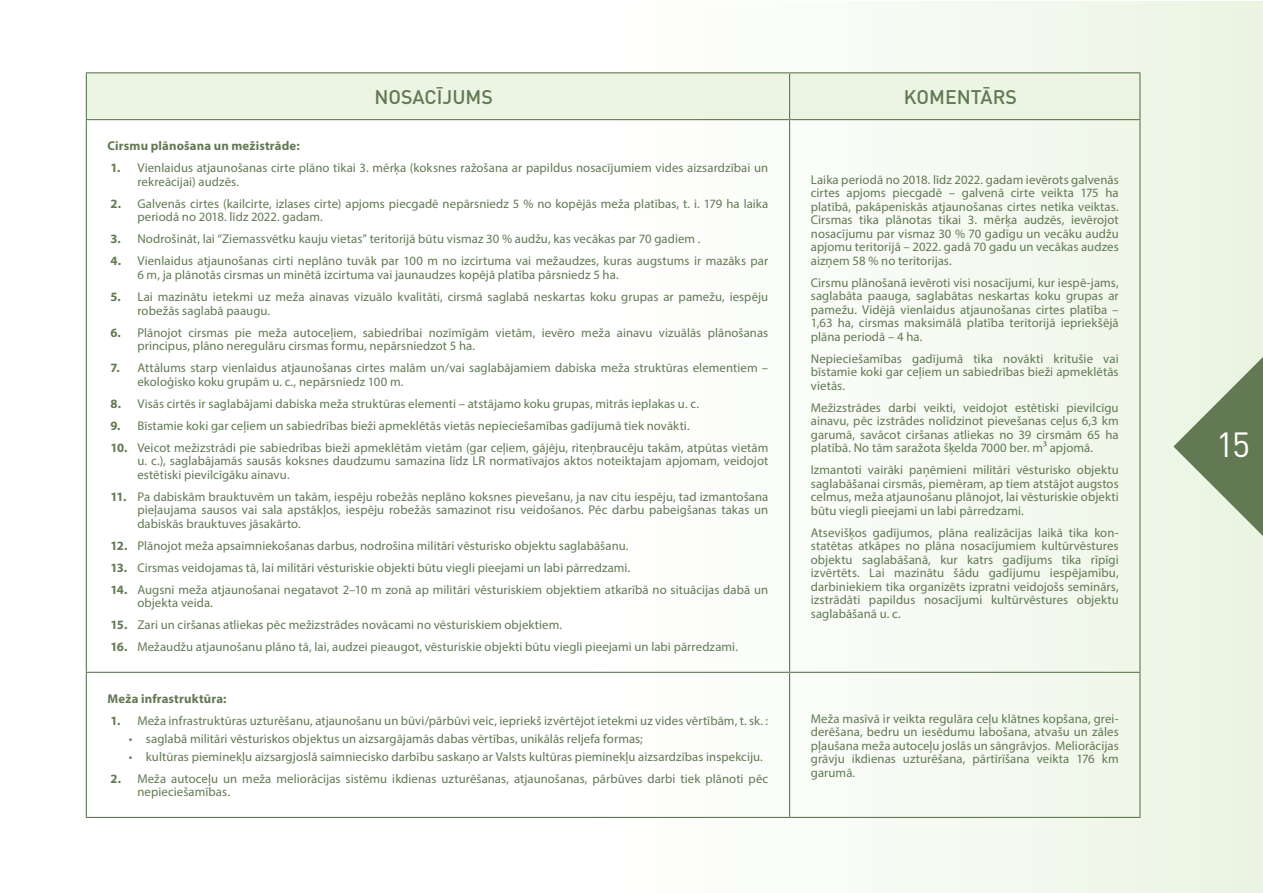
<style>
.page{position:relative;width:1263px;height:893px;background:#fff}
.page>*{position:absolute;margin:0;border:0;box-sizing:border-box;transform-origin:0 0}
.t1{font:34.5px "DIN Pro";color:#fff}
.t2{font:500 19.5px "DIN Pro";color:#627954}
.t3{font:12.75px/13.5px "Myriad Pro";letter-spacing:.005em;color:#627954;text-align:justify}
.t4{font:700 12.75px "Myriad Pro";letter-spacing:.01em;color:#627954}
.s1{font-weight:700}
</style>
<div class="page">
<div style="left:562px;top:1px;width:701px;height:892px;background:linear-gradient(to right,#fff,#ebf4e3)"></div>
<svg style="left:1173px;top:357px;width:90px;height:179px;background:#a8b89d"></svg>
<div style="left:87px;top:73px;width:1052px;height:46px;background:#ecf5e4"></div>
<hr style="left:86px;top:72px;width:703px;height:1px;background:#627954">
<hr style="left:86px;top:73px;width:1px;height:46px;background:#627954">
<hr style="left:789px;top:72px;width:351px;height:1px;background:#627954">
<hr style="left:789px;top:73px;width:1px;height:46px;background:#627954">
<hr style="left:1139px;top:73px;width:1px;height:46px;background:#627954">
<hr style="left:86px;top:119px;width:703px;height:1px;background:#627954">
<hr style="left:86px;top:120px;width:1px;height:552px;background:#627954">
<hr style="left:789px;top:119px;width:351px;height:1px;background:#627954">
<hr style="left:789px;top:120px;width:1px;height:552px;background:#627954">
<hr style="left:1139px;top:120px;width:1px;height:552px;background:#627954">
<hr style="left:86px;top:672px;width:703px;height:1px;background:#627954">
<hr style="left:86px;top:673px;width:1px;height:144px;background:#627954">
<hr style="left:789px;top:672px;width:351px;height:1px;background:#627954">
<hr style="left:789px;top:673px;width:1px;height:144px;background:#627954">
<hr style="left:1139px;top:673px;width:1px;height:144px;background:#627954">
<hr style="left:86px;top:817px;width:703px;height:1px;background:#627954">
<hr style="left:789px;top:817px;width:351px;height:1px;background:#627954">
<h2 class="t2" style="left:374px;top:83px;width:120px">NOSACĪJUMS</h2>
<h2 class="t2" style="left:904px;top:83px;width:115px">KOMENTĀRS</h2>
<p class="t4" style="left:108px;top:138px;width:194px">Cirsmu plānošana un mežistrāde:</p>
<p class="t3" style="left:137px;top:161px;width:632px;text-indent:-27px"><span class="s1">1.</span> Vienlaidus atjaunošanas cirte plāno tikai 3. mērķa (koksnes ražošana ar papildus nosacījumiem vides aizsardzībai un rekreācijai) audzēs.</p>
<p class="t3" style="left:137px;top:197px;width:632px;text-indent:-27px"><span class="s1">2.</span> Galvenās cirtes (kailcirte, izlases cirte) apjoms piecgadē nepārsniedz 5 % no kopējās meža platības, t. i. 179 ha laika periodā no 2018. līdz 2022. gadam.</p>
<p class="t3" style="left:110px;top:232px;width:592px"><span class="s1">3.</span> Nodrošināt, lai “Ziemassvētku kauju vietas” teritorijā būtu vismaz 30 % audžu, kas vecākas par 70 gadiem .</p>
<p class="t3" style="left:137px;top:254px;width:632px;text-indent:-27px"><span class="s1">4.</span> Vienlaidus atjaunošanas cirti neplāno tuvāk par 100 m no izcirtuma vai mežaudzes, kuras augstums ir mazāks par<br>6 m, ja plānotās cirsmas un minētā izcirtuma vai jaunaudzes kopējā platība pārsniedz 5 ha.</p>
<p class="t3" style="left:137px;top:290px;width:632px;text-indent:-27px"><span class="s1">5.</span> Lai mazinātu ietekmi uz meža ainavas vizuālo kvalitāti, cirsmā saglabā neskartas koku grupas ar pamežu, iespēju robežās saglabā paaugu.</p>
<p class="t3" style="left:137px;top:325px;width:632px;text-indent:-27px"><span class="s1">6.</span> Plānojot cirsmas pie meža autoceļiem, sabiedrībai nozīmīgām vietām, ievēro meža ainavu vizuālās plānošanas principus, plāno neregulāru cirsmas formu, nepārsniedzot 5 ha.</p>
<p class="t3" style="left:137px;top:361px;width:632px;text-indent:-27px"><span class="s1">7.</span> Attālums starp vienlaidus atjaunošanas cirtes malām un/vai saglabājamiem dabiska meža struktūras elementiem – ekoloģisko koku grupām u. c., nepārsniedz 100 m.</p>
<p class="t3" style="left:110px;top:396px;width:590px"><span class="s1">8.</span> Visās cirtēs ir saglabājami dabiska meža struktūras elementi – atstājamo koku grupas, mitrās ieplakas u. c.</p>
<p class="t3" style="left:110px;top:418px;width:581px"><span class="s1">9.</span> Bīstamie koki gar ceļiem un sabiedrības bieži apmeklētās vietās nepieciešamības gadījumā tiek novākti.</p>
<p class="t3" style="left:137px;top:440px;width:632px;text-indent:-27px"><span class="s1">10.</span> Veicot mežizstrādi pie sabiedrības bieži apmeklētām vietām (gar ceļiem, gājēju, riteņbraucēju takām, atpūtas vietām u. c.), saglabājamās sausās koksnes daudzumu samazina līdz LR normatīvajos aktos noteiktajam apjomam, veidojot estētiski pievilcīgāku ainavu.</p>
<p class="t3" style="left:137px;top:489px;width:632px;text-indent:-27px"><span class="s1">11.</span> Pa dabiskām brauktuvēm un takām, iespēju robežās neplāno koksnes pievešanu, ja nav citu iespēju, tad izmantošana pieļaujama sausos vai sala apstākļos, iespēju robežās samazinot risu veidošanos. Pēc darbu pabeigšanas takas un dabiskās brauktuves jāsakārto.</p>
<p class="t3" style="left:110px;top:538px;width:520px"><span class="s1">12.</span> Plānojot meža apsaimniekošanas darbus, nodrošina militāri vēsturisko objektu saglabāšanu.</p>
<p class="t3" style="left:110px;top:560px;width:521px"><span class="s1">13.</span> Cirsmas veidojamas tā, lai militāri vēsturiskie objekti būtu viegli pieejami un labi pārredzami.</p>
<p class="t3" style="left:137px;top:582px;width:632px;text-indent:-27px"><span class="s1">14.</span> Augsni meža atjaunošanai negatavot 2–10 m zonā ap militāri vēsturiskiem objektiem atkarībā no situācijas dabā un objekta veida.</p>
<p class="t3" style="left:110px;top:618px;width:453px"><span class="s1">15.</span> Zari un ciršanas atliekas pēc mežizstrādes novācami no vēsturiskiem objektiem.</p>
<p class="t3" style="left:110px;top:640px;width:629px"><span class="s1">16.</span> Mežaudžu atjaunošanu plāno tā, lai, audzei pieaugot, vēsturiskie objekti būtu viegli pieejami un labi pārredzami.</p>
<p class="t4" style="left:108px;top:691px;width:120px">Meža infrastruktūra:</p>
<p class="t3" style="left:110px;top:714px;width:659px"><span class="s1">1.</span> Meža infrastruktūras uzturēšanu, atjaunošanu un būvi/pārbūvi veic, iepriekš izvērtējot ietekmi uz vides vērtībām, t. sk. :</p>
<p class="t3" style="left:129px;top:732px;width:515px">• saglabā militāri vēsturiskos objektus un aizsargājamās dabas vērtības, unikālās reljefa formas;</p>
<p class="t3" style="left:129px;top:749px;width:635px">• kultūras pieminekļu aizsargjoslā saimniecisko darbību saskaņo ar Valsts kultūras pieminekļu aizsardzības inspekciju.</p>
<p class="t3" style="left:137px;top:772px;width:632px;text-indent:-27px"><span class="s1">2.</span> Meža autoceļu un meža meliorācijas sistēmu ikdienas uzturēšanas, atjaunošanas, pārbūves darbi tiek plānoti pēc nepieciešamības.</p>
<p class="t3" style="left:811px;top:173px;width:309px">Laika periodā no 2018. līdz 2022. gadam ievērots galvenās cirtes apjoms piecgadē – galvenā cirte veikta 175 ha platībā, pakāpeniskās atjaunošanas cirtes netika veiktas.<br>Cirsmas tika plānotas tikai 3. mērķa audzēs, ievērojot nosacījumu par vismaz 30 % 70 gadīgu un vecāku audžu apjomu teritorijā – 2022. gadā 70 gadu un vecākas audzes aizņem 58 % no teritorijas.</p>
<p class="t3" style="left:811px;top:276px;width:309px">Cirsmu plānošanā ievēroti visi nosacījumi, kur iespē-jams, saglabāta paauga, saglabātas neskartas koku grupas ar pamežu. Vidējā vienlaidus atjaunošanas cirtes platība – 1,63 ha, cirsmas maksimālā platība teritorijā iepriekšējā plāna periodā – 4 ha.</p>
<p class="t3" style="left:811px;top:352px;width:309px">Nepieciešamības gadījumā tika novākti kritušie vai bīstamie koki gar ceļiem un sabiedrības bieži apmeklētās vietās.</p>
<p class="t3" style="left:811px;top:401px;width:309px">Mežizstrādes darbi veikti, veidojot estētiski pievilcīgu ainavu, pēc izstrādes nolīdzinot pievešanas ceļus 6,3 km garumā, savācot ciršanas atliekas no 39 cirsmām 65 ha platībā. No tām saražota šķelda 7000 ber. m3 apjomā.</p>
<p class="t3" style="left:811px;top:463px;width:309px">Izmantoti vairāki paņēmieni militāri vēsturisko objektu saglabāšanai cirsmās, piemēram, ap tiem atstājot augstos celmus, meža atjaunošanu plānojot, lai vēsturiskie objekti būtu viegli pieejami un labi pārredzami.</p>
<p class="t3" style="left:811px;top:526px;width:309px">Atsevišķos gadījumos, plāna realizācijas laikā tika kon&shy;statētas atkāpes no plāna nosacījumiem kultūrvēstures objektu saglabāšanā, kur katrs gadījums tika rīpīgi izvērtēts. Lai mazinātu šādu gadījumu iespējamību, darbiniekiem tika organizēts izpratni veidojošs seminārs, izstrādāti papildus nosacījumi kultūrvēstures objektu saglabāšanā u. c.</p>
<p class="t3" style="left:811px;top:711px;width:309px">Meža masīvā ir veikta regulāra ceļu klātnes kopšana, grei&shy;derēšana, bedru un iesēdumu labošana, atvašu un zāles pļaušana meža autoceļu joslās un sāngrāvjos. Meliorācijas grāvju ikdienas uzturēšana, pārtīrīšana veikta 176 km garumā.</p>
<h1 class="t1" style="left:1216px;top:421px;width:36px">15</h1>
</div>
